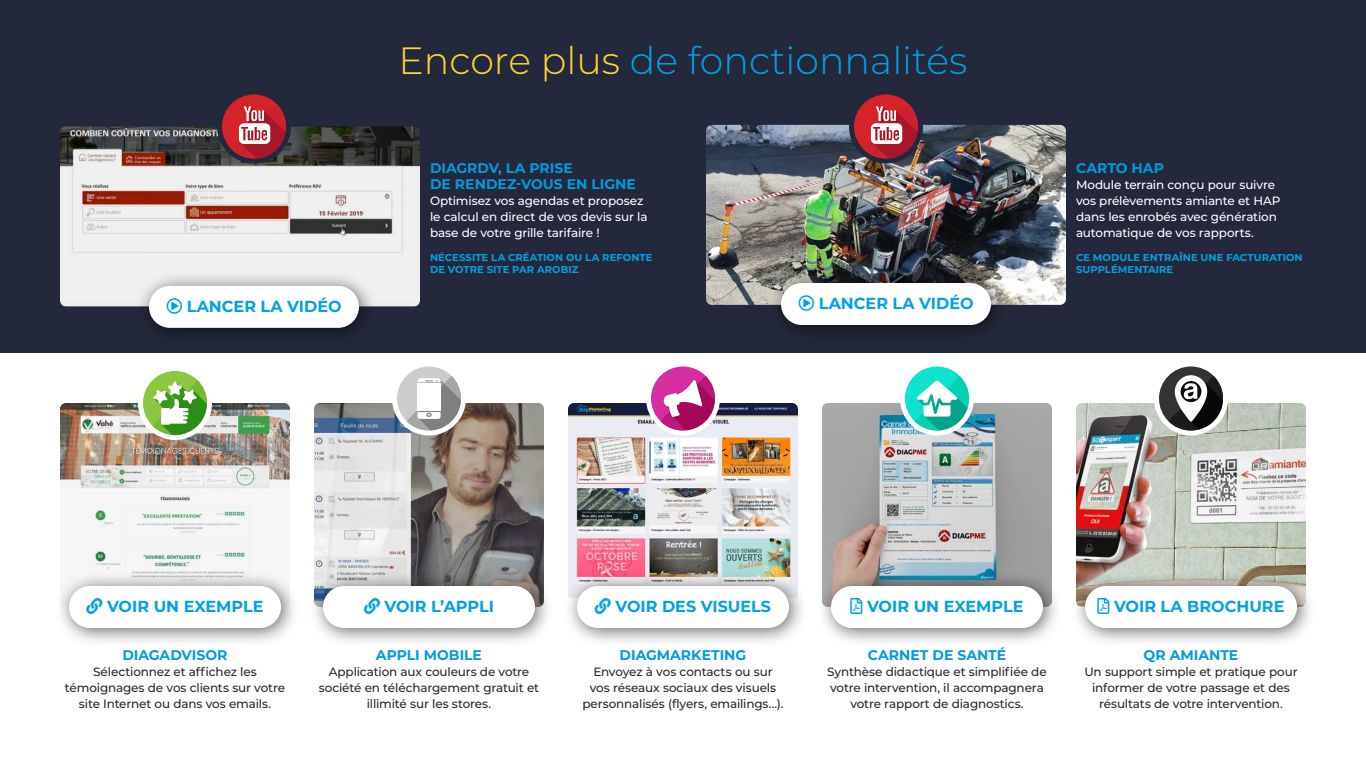
<style>
.page{position:relative;width:1366px;height:768px;background:#fff}
.page>*{position:absolute;margin:0;border:0;box-sizing:border-box;transform-origin:0 0}
.t1{font:300 38px "Montserrat";color:#00a2e0}
.t2{font:700 16px "Montserrat";color:#00a2e0}
.t3{font:700 14px/16px "Montserrat";color:#009cdb}
.t4{font:500 12px/16px "Montserrat";letter-spacing:-.015em;color:#282828;text-align:center}
.t5{font:500 12px/16px "Montserrat";letter-spacing:-.01em;color:#fff}
.t6{font:700 10px/12px "Montserrat";letter-spacing:.01em;color:#00a3e0}
.s1{color:#ffd631}
</style>
<div class="page">
<div style="left:0;top:0;width:1366px;height:353px;background:#23283c"></div>
<img style="left:60px;top:126px;width:360px;height:180px">
<div style="left:217px;top:90px;width:74px;height:74px;background:#23283c;border-radius:50%"></div>
<div style="left:135px;top:271px;width:243px;height:76px;background:#000;opacity:.6"></div>
<div style="left:149px;top:286px;width:210px;height:42px;background:#fff;border-radius:21px"></div>
<img style="left:706px;top:125px;width:360px;height:180px">
<div style="left:849px;top:90px;width:74px;height:74px;background:#23283c;border-radius:50%"></div>
<div style="left:767px;top:268px;width:243px;height:76px;background:#000;opacity:.6"></div>
<div style="left:781px;top:283px;width:210px;height:42px;background:#fff;border-radius:21px"></div>
<img style="left:60px;top:403px;width:230px;height:168px">
<img style="left:314px;top:403px;width:230px;height:168px">
<img style="left:822px;top:403px;width:230px;height:168px">
<img style="left:568px;top:403px;width:230px;height:168px">
<img style="left:1076px;top:403px;width:230px;height:168px">
<div style="left:138px;top:366px;width:74px;height:74px;background:#fff;border-radius:50%"></div>
<div style="left:55px;top:571px;width:244px;height:76px;background:#000;opacity:.6"></div>
<div style="left:69px;top:586px;width:212px;height:42px;background:#fff;border-radius:21px"></div>
<div style="left:646px;top:362px;width:74px;height:74px;background:#fff;border-radius:50%"></div>
<div style="left:392px;top:362px;width:74px;height:74px;background:#fff;border-radius:50%"></div>
<div style="left:563px;top:571px;width:244px;height:76px;background:#000;opacity:.6"></div>
<div style="left:577px;top:586px;width:212px;height:42px;background:#fff;border-radius:21px"></div>
<div style="left:309px;top:571px;width:244px;height:76px;background:#000;opacity:.6"></div>
<div style="left:323px;top:586px;width:212px;height:42px;background:#fff;border-radius:21px"></div>
<div style="left:900px;top:362px;width:74px;height:74px;background:#fff;border-radius:50%"></div>
<div style="left:817px;top:571px;width:244px;height:76px;background:#000;opacity:.6"></div>
<div style="left:831px;top:586px;width:212px;height:42px;background:#fff;border-radius:21px"></div>
<div style="left:1154px;top:362px;width:74px;height:74px;background:#fff;border-radius:50%"></div>
<div style="left:1071px;top:571px;width:244px;height:76px;background:#000;opacity:.6"></div>
<div style="left:1085px;top:586px;width:212px;height:42px;background:#fff;border-radius:21px"></div>
<div style="left:905px;top:366px;width:64px;height:65px;background:#0de3cf;border-radius:50%"></div>
<svg style="left:914px;top:376px;width:56px;height:55px"></svg>
<div style="left:143px;top:371px;width:64px;height:64px;background:#8cc740;border-radius:50%"></div>
<svg style="left:152px;top:380px;width:55px;height:56px"></svg>
<div style="left:1159px;top:367px;width:64px;height:64px;background:#333;border-radius:50%"></div>
<svg style="left:1168px;top:375px;width:55px;height:55px"></svg>
<div style="left:651px;top:367px;width:64px;height:64px;background:#d42ea1;border-radius:50%"></div>
<svg style="left:660px;top:376px;width:55px;height:55px"></svg>
<div style="left:222px;top:95px;width:64px;height:64px;background:#d42429;border-radius:50%"></div>
<svg style="left:231px;top:104px;width:58px;height:58px"></svg>
<div style="left:854px;top:95px;width:64px;height:64px;background:#d42429;border-radius:50%"></div>
<svg style="left:863px;top:104px;width:58px;height:58px"></svg>
<div style="left:397px;top:367px;width:64px;height:64px;background:#ccc;border-radius:50%"></div>
<svg style="left:406px;top:376px;width:55px;height:54px"></svg>
<h1 class="t1" style="left:399px;top:34px;width:570px"><span class="s1">Encore plus</span> de fonctionnalités</h1>
<p class="t3" style="left:430px;top:160px;width:207px">DIAGRDV, LA PRISE<br>DE RENDEZ-VOUS EN LIGNE</p>
<p class="t5" style="left:430px;top:192px;width:219px">Optimisez vos agendas et proposez le calcul en direct de vos devis sur la base de votre grille tarifaire !</p>
<p class="t6" style="left:430px;top:251px;width:224px">NÉCESSITE LA CRÉATION OU LA REFONTE<br>DE VOTRE SITE PAR AROBIZ</p>
<h2 class="t2" style="left:187px;top:294px;width:156px">LANCER LA VIDÉO</h2>
<h2 class="t2" style="left:819px;top:291px;width:156px">LANCER LA VIDÉO</h2>
<p class="t3" style="left:1076px;top:160px;width:89px">CARTO HAP</p>
<p class="t5" style="left:1076px;top:176px;width:206px">Module terrain conçu pour suivre vos prélèvements amiante et HAP dans les enrobés avec génération automatique de vos rapports.</p>
<p class="t6" style="left:1076px;top:251px;width:228px">CE MODULE ENTRAÎNE UNE FACTURATION<br>SUPPLÉMENTAIRE</p>
<h2 class="t2" style="left:107px;top:594px;width:158px">VOIR UN EXEMPLE</h2>
<h2 class="t2" style="left:385px;top:594px;width:111px">VOIR L’APPLI</h2>
<h2 class="t2" style="left:615px;top:594px;width:157px">VOIR DES VISUELS</h2>
<h2 class="t2" style="left:867px;top:594px;width:158px">VOIR UN EXEMPLE</h2>
<h2 class="t2" style="left:1114px;top:594px;width:172px">VOIR LA BROCHURE</h2>
<p class="t3" style="left:122px;top:646px;width:107px">DIAGADVISOR</p>
<p class="t4" style="left:65px;top:663px;width:222px">Sélectionnez et affichez les témoignages de vos clients sur votre site Internet ou dans vos emails.</p>
<p class="t3" style="left:376px;top:646px;width:108px">APPLI MOBILE</p>
<p class="t4" style="left:319px;top:663px;width:222px">Application aux couleurs de votre société en téléchargement gratuit et illimité sur les stores.</p>
<p class="t3" style="left:620px;top:646px;width:128px">DIAGMARKETING</p>
<p class="t4" style="left:582px;top:663px;width:203px">Envoyez à vos contacts ou sur vos réseaux sociaux des visuels personnalisés (flyers, emailings...).</p>
<p class="t3" style="left:868px;top:646px;width:140px">CARNET DE SANTÉ</p>
<p class="t4" style="left:827px;top:663px;width:221px">Synthèse didactique et simplifiée de votre intervention, il accompagnera votre rapport de diagnostics.</p>
<p class="t3" style="left:1144px;top:646px;width:96px">QR AMIANTE</p>
<p class="t4" style="left:1084px;top:663px;width:215px">Un support simple et pratique pour informer de votre passage et des résultats de votre intervention.</p>
</div>
